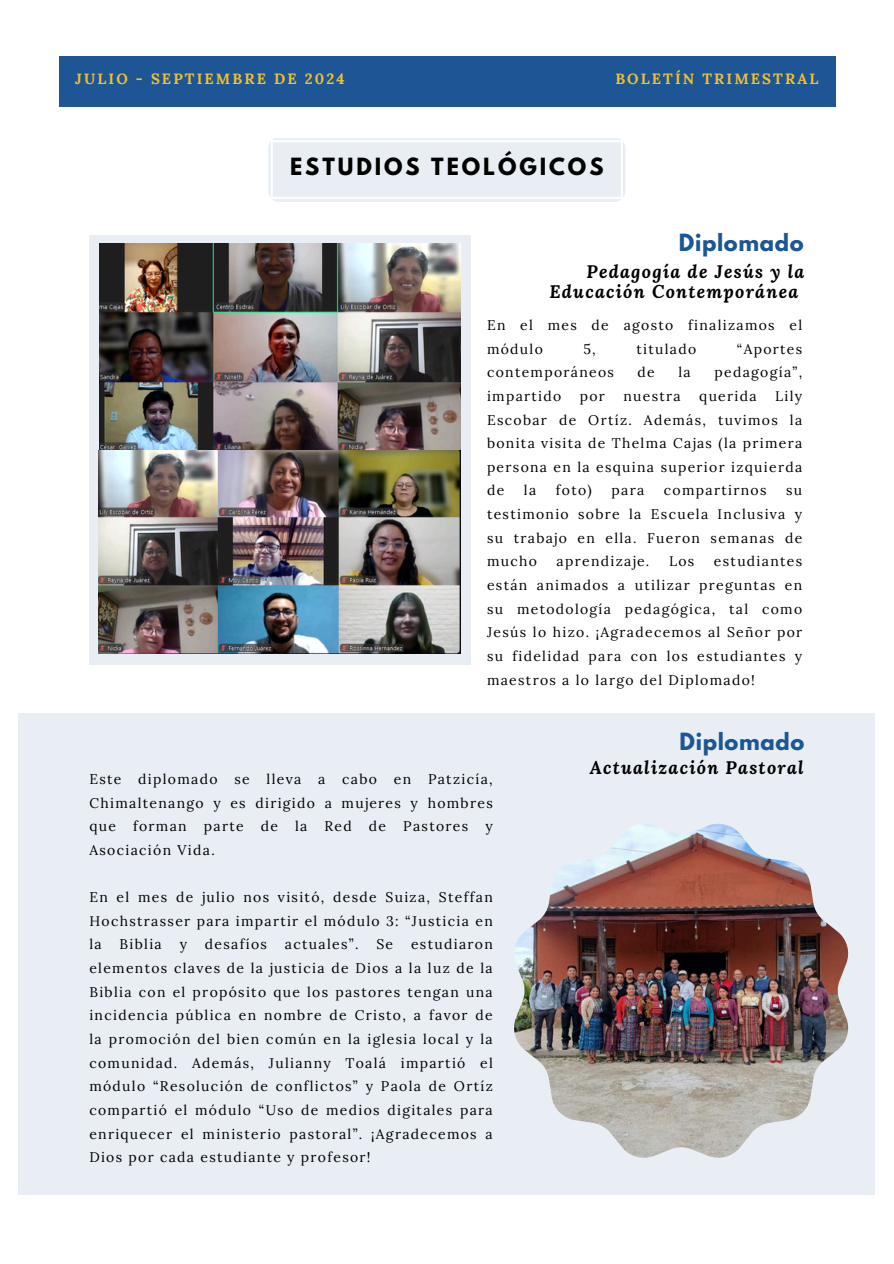
<style>
.page{position:relative;width:894px;height:1264px;background:#fff}
.page>*{position:absolute;margin:0;border:0;box-sizing:border-box;transform-origin:0 0}
.t1{font:700 21px "League Spartan";letter-spacing:.14em;color:#000}
.t2{font:700 21px "League Spartan";letter-spacing:.03em;color:#1c5795}
.t3{font:italic 700 18px/20.2px "Lora";letter-spacing:.07em;color:#000}
.t4{font:700 14.85px "Lora";letter-spacing:.14em;color:#eec131}
.t5{font:13.95px/23.7px "Lora";letter-spacing:.095em;color:#000;text-align:justify}
</style>
<div class="page">
<div style="left:19px;top:713px;width:855px;height:481px;background:#e8eef4"></div>
<div style="left:268px;top:138px;width:356px;height:63px;background:#e8eef4;border-radius:11px"></div>
<svg style="left:271px;top:140px;width:351px;height:59px;background:#e9eff4"></svg>
<div style="left:89px;top:235px;width:381px;height:429px;background:#e8eef4"></div>
<img style="left:98px;top:243px;width:363px;height:411px">
<img style="left:514px;top:823px;width:333px;height:334px">
<div style="left:59px;top:56px;width:776px;height:51px;background:#1e5595"></div>
<p class="t4" style="left:75px;top:69px;width:271px">JULIO - SEPTIEMBRE DE 2024</p>
<p class="t4" style="left:615px;top:69px;width:204px">BOLETÍN TRIMESTRAL</p>
<h3 class="t1" style="left:290px;top:156px;width:315px">ESTUDIOS TEOLÓGICOS</h3>
<p class="t2" style="left:678px;top:232px;width:126px">Diplomado</p>
<h2 class="t3" style="left:549px;top:261px;width:256px;text-indent:37px">Pedagogía de Jesús y la<br>Educación Contemporánea</h2>
<p class="t5" style="left:487px;top:313px;width:316px">En el mes de agosto finalizamos el módulo</p>
<p class="t5" style="left:583px;top:337px;width:14px">5,</p>
<p class="t5" style="left:636px;top:337px;width:61px">titulado</p>
<p class="t5" style="left:736px;top:337px;width:67px">“Aportes</p>
<p class="t5" style="left:487px;top:360px;width:128px">contemporáneos</p>
<p class="t5" style="left:637px;top:360px;width:19px">de</p>
<p class="t5" style="left:678px;top:360px;width:14px">la</p>
<p class="t5" style="left:714px;top:360px;width:89px">pedagogía”,</p>
<p class="t5" style="left:487px;top:384px;width:76px">impartido</p>
<p class="t5" style="left:579px;top:384px;width:27px">por</p>
<p class="t5" style="left:623px;top:384px;width:59px">nuestra</p>
<p class="t5" style="left:699px;top:384px;width:59px">querida</p>
<p class="t5" style="left:487px;top:384px;width:316px;text-indent:288px">Lily Escobar de Ortíz. Además, tuvimos la bonita visita de Thelma Cajas (la primera persona en la esquina superior izquierda de</p>
<p class="t5" style="left:523px;top:478px;width:14px">la</p>
<p class="t5" style="left:555px;top:478px;width:37px">foto)</p>
<p class="t5" style="left:611px;top:478px;width:34px">para</p>
<p class="t5" style="left:663px;top:478px;width:104px">compartirnos</p>
<p class="t5" style="left:487px;top:478px;width:316px;text-indent:299px">su testimonio sobre la Escuela Inclusiva y su trabajo en ella. Fueron semanas de mucho</p>
<p class="t5" style="left:487px;top:549px;width:316px;text-indent:227px">estudiantes están animados a utilizar preguntas en su metodología pedagógica, tal como Jesús lo hizo. ¡Agradecemos al Señor por su fidelidad para con los estudiantes y maestros a lo largo del Diplomado!</p>
<p class="t5" style="left:556px;top:549px;width:94px">aprendizaje.</p>
<p class="t5" style="left:668px;top:549px;width:27px">Los</p>
<h1 class="t5" style="left:89px;top:767px;width:405px">Este diplomado se lleva a cabo en Patzicía, Chimaltenango y es dirigido a mujeres y hombres que forman parte de la Red de Pastores y Asociación Vida.</h1>
<p class="t5" style="left:89px;top:885px;width:405px">En el mes de julio nos visitó, desde Suiza, Steffan Hochstrasser para impartir el módulo 3: “Justicia en la</p>
<p class="t5" style="left:119px;top:932px;width:44px">Biblia</p>
<p class="t5" style="left:180px;top:932px;width:9px">y</p>
<p class="t5" style="left:205px;top:932px;width:63px">desafíos</p>
<p class="t5" style="left:285px;top:932px;width:75px">actuales”.</p>
<p class="t5" style="left:376px;top:932px;width:18px">Se</p>
<p class="t5" style="left:89px;top:932px;width:405px;text-indent:321px">estudiaron elementos claves de la justicia de Dios a la luz de la Biblia con el propósito que los pastores tengan una incidencia pública en nombre de Cristo, a favor de la promoción del bien común en la iglesia local y la comunidad. Además, Julianny Toalá impartió el módulo “Resolución de conflictos” y Paola de Ortíz compartió el módulo “Uso de medios digitales para enriquecer el ministerio pastoral”. ¡Agradecemos a Dios por cada estudiante y profesor!</p>
<p class="t2" style="left:679px;top:730px;width:126px">Diplomado</p>
<p class="t3" style="left:589px;top:757px;width:215px">Actualización Pastoral</p>
</div>
